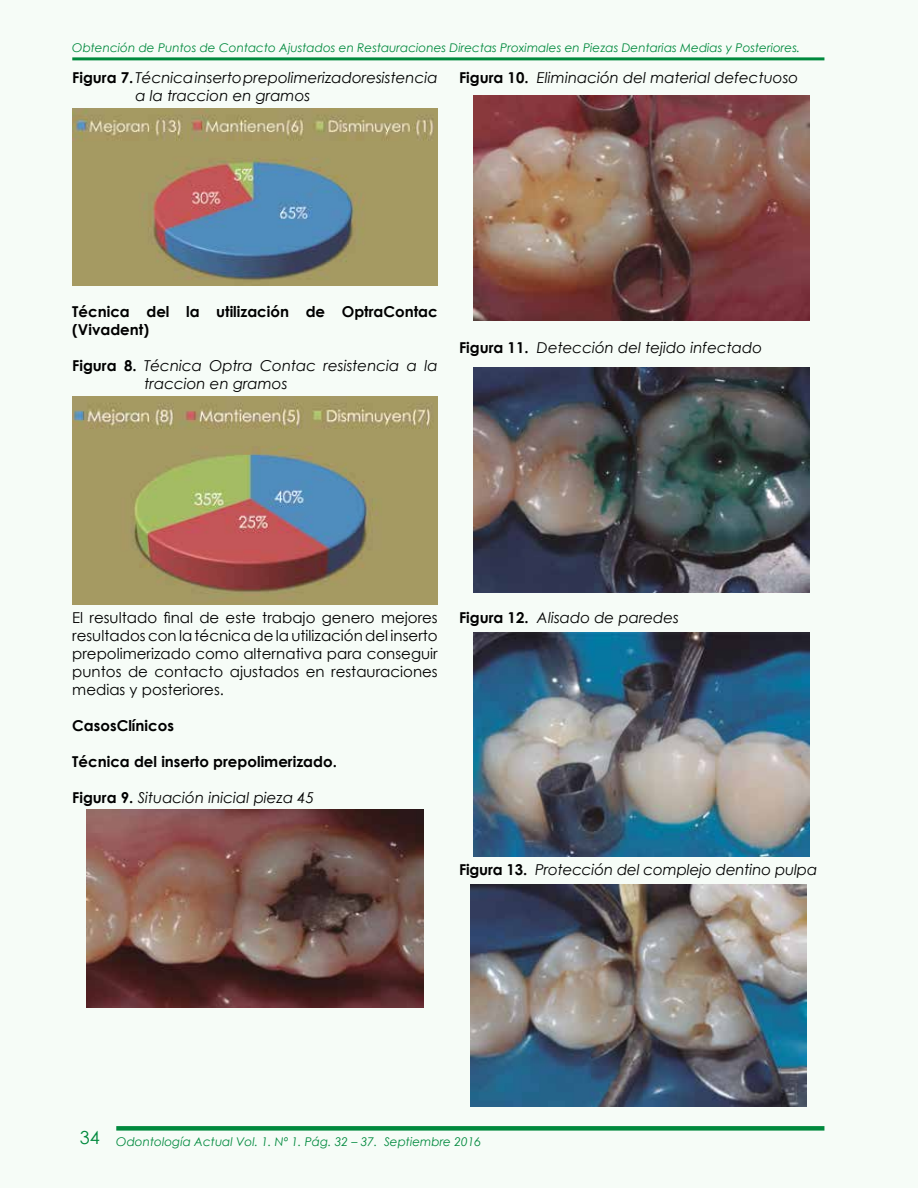
<style>
.page{position:relative;width:918px;height:1188px;background:#fff}
.page>*{position:absolute;margin:0;border:0;box-sizing:border-box;transform-origin:0 0}
.t1{font:18px "Century Gothic";color:#00893d}
.t2{font:italic 15px/18px "Century Gothic";color:#000}
.t3{font:15px/18px "Century Gothic";color:#000;text-align:justify}
.t4{font:700 15px/18px "Century Gothic";color:#000}
.t5{font:italic 12px "Century Gothic";color:#00893d}
.s1{font-weight:700;font-style:normal}
</style>
<div class="page">
<div style="left:116px;top:1126px;width:708px;height:5px;background:#00893d"></div>
<hr style="left:72px;top:57px;width:752px;height:3px;background:#00893d">
<img style="left:87px;top:809px;width:336px;height:198px">
<img style="left:470px;top:885px;width:337px;height:222px">
<img style="left:473px;top:96px;width:337px;height:224px">
<img style="left:473px;top:368px;width:337px;height:224px">
<img style="left:473px;top:632px;width:337px;height:224px">
<img style="left:72px;top:108px;width:366px;height:178px">
<img style="left:72px;top:396px;width:366px;height:209px">
<p class="t5" style="left:72px;top:39px;width:730px">Obtención de Puntos de Contacto Ajustados en Restauraciones Directas Proximales en Piezas Dentarias Medias y Posteriores.</p>
<p class="t2" style="left:136px;top:68px;width:304px;text-indent:-63px"><span class="s1">Figura 7.</span> Técnica inserto prepolimerizadoresistencia a la traccion en gramos</p>
<p class="t2" style="left:459px;top:68px;width:341px"><span class="s1">Figura 10.</span> Eliminación del material defectuoso</p>
<p class="t4" style="left:72px;top:302px;width:367px">Técnica del la utilización de OptraContac (Vivadent)</p>
<p class="t2" style="left:145px;top:356px;width:295px;text-indent:-72px"><span class="s1">Figura 8.</span> Técnica Optra Contac resistencia a la traccion en gramos</p>
<p class="t2" style="left:459px;top:338px;width:305px"><span class="s1">Figura 11.</span> Detección del tejido infectado</p>
<p class="t3" style="left:72px;top:608px;width:367px">El resultado final de este trabajo genero mejores resultados con la técnica de la utilización del inserto prepolimerizado como alternativa para conseguir puntos de contacto ajustados en restauraciones medias y posteriores.</p>
<p class="t4" style="left:72px;top:716px;width:103px">CasosClínicos</p>
<p class="t4" style="left:72px;top:752px;width:266px">Técnica del inserto prepolimerizado.</p>
<p class="t2" style="left:72px;top:788px;width:243px"><span class="s1">Figura 9.</span> Situación inicial pieza 45</p>
<p class="t2" style="left:459px;top:608px;width:222px"><span class="s1">Figura 12.</span> Alisado de paredes</p>
<p class="t2" style="left:459px;top:860px;width:360px"><span class="s1">Figura 13.</span> Protección del complejo dentino pulpa</p>
<p class="t1" style="left:80px;top:1126px;width:21px">34</p>
<p class="t5" style="left:116px;top:1134px;width:366px">Odontología Actual Vol. 1. Nº 1. Pág. 32 – 37. Septiembre 2016</p>
</div>
